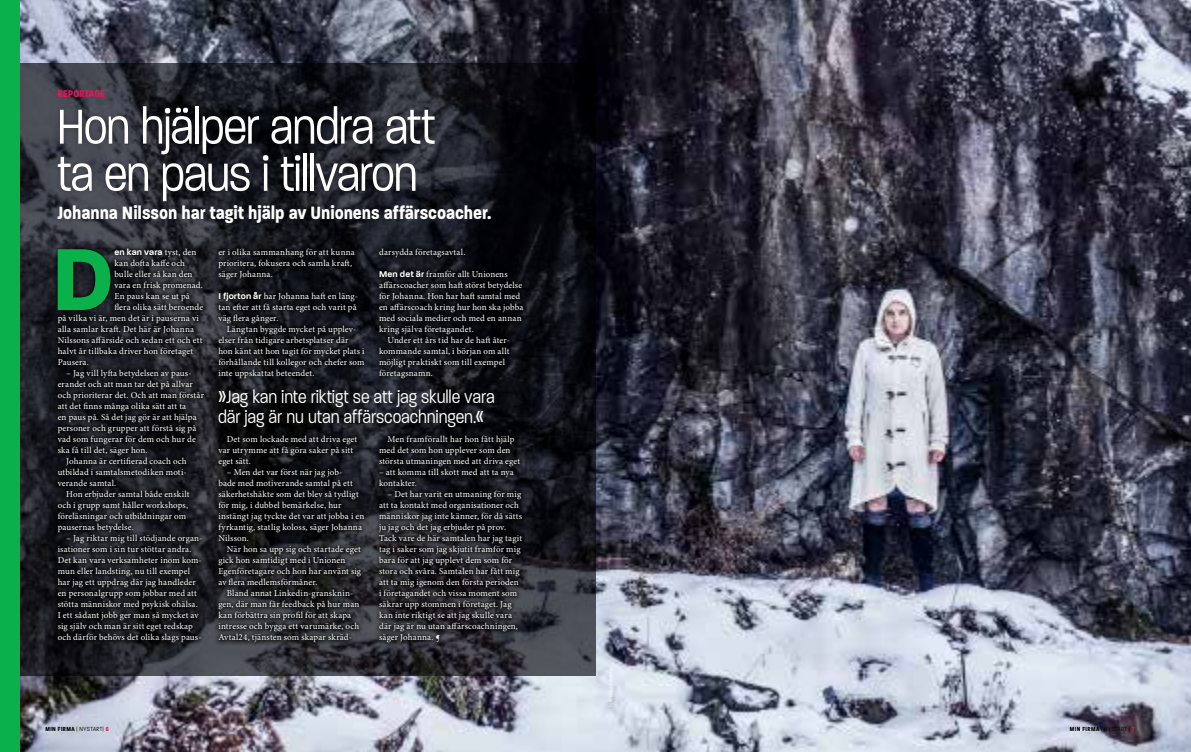
<style>
.page{position:relative;width:1191px;height:752px;background:#fff}
.page>*{position:absolute;margin:0;border:0;box-sizing:border-box;transform-origin:0 0}
.t1{font:700 94.9px "Paralucent";color:#0ab14b}
.t2{font:300 66.1px/47.1px "Paralucent Condensed";letter-spacing:-.01em;color:#fff}
.t3{font:300 24px/20px "Paralucent Condensed";letter-spacing:.005em;color:#fff}
.t4{font:700 24px "Paralucent Condensed";letter-spacing:.01em;color:#fff}
.t5{font:700 13.2px "Paralucent Condensed";letter-spacing:.01em;color:#ed135a}
.t6{font:9px/11px "Minion Pro";letter-spacing:.015em;color:#fff}
.t7{font:600 9px "Paralucent";letter-spacing:.015em;color:#fff}
.t8{font:300 8px "Paralucent Condensed";letter-spacing:.045em;color:#000}
.s1{font-family:"Minion Pro";font-weight:400}
.s2{font-family:"Paralucent";font-weight:600}
.s3{font-size:32px}
.s4{font-weight:700}
.s5{font-weight:700;color:#ed135a}
</style>
<div class="page">
<img style="left:20px;top:0;width:1171px;height:751px">
<svg style="left:20px;top:63px;width:575px;height:612px;background:#1e1f26"></svg>
<div style="left:0;top:0;width:20px;height:751px;background:#0ab14b"></div>
<div style="left:52px;top:243px;width:476px;height:404px;background:#000;opacity:.75"></div>
<div style="left:52px;top:100px;width:388px;height:107px;background:#000;opacity:.32"></div>
<div style="left:52px;top:199px;width:445px;height:30px;background:#000;opacity:.32"></div>
<h3 class="t5" style="left:58px;top:86px;width:49px">REPORTAGE</h3>
<h2 class="t2" style="left:58px;top:100px;width:380px">Hon hjälper andra att ta en paus i tillvaron</h2>
<h3 class="t4" style="left:58px;top:200px;width:435px">Johanna Nilsson har tagit hjälp av Unionens affärscoacher.</h3>
<h1 class="t1" style="left:52px;top:223px;width:64px">D</h1>
<p class="t7" style="left:114px;top:246px;width:83px">en kan vara <span class="s1">tyst, den</span></p>
<p class="t6" style="left:114px;top:257px;width:72px">kan dofta kaffe och</p>
<p class="t6" style="left:114px;top:268px;width:80px">bulle eller så kan den</p>
<p class="t6" style="left:114px;top:279px;width:90px">vara en frisk promenad.</p>
<p class="t6" style="left:114px;top:290px;width:77px">En paus kan se ut på</p>
<p class="t6" style="left:114px;top:301px;width:90px">flera olika sätt beroende</p>
<p class="t6" style="left:58px;top:312px;width:143px">på vilka vi är, men det är i pauserna vi</p>
<p class="t6" style="left:58px;top:323px;width:138px">alla samlar kraft. Det här är Johanna</p>
<p class="t6" style="left:58px;top:334px;width:146px">Nilssons affärsidé och sedan ett och ett</p>
<p class="t6" style="left:58px;top:345px;width:137px">halvt år tillbaka driver hon företaget</p>
<p class="t6" style="left:58px;top:356px;width:33px">Pausera.</p>
<p class="t6" style="left:66px;top:367px;width:127px">– Jag vill lyfta betydelsen av paus-</p>
<p class="t6" style="left:58px;top:378px;width:137px">erandet och att man tar det på allvar</p>
<p class="t6" style="left:58px;top:389px;width:148px">och prioriterar det. Och att man förstår</p>
<p class="t6" style="left:58px;top:400px;width:130px">att det finns många olika sätt att ta</p>
<p class="t6" style="left:58px;top:411px;width:140px">en paus på. Så det jag gör är att hjälpa</p>
<p class="t6" style="left:58px;top:422px;width:140px">personer och grupper att förstå sig på</p>
<p class="t6" style="left:58px;top:433px;width:140px">vad som fungerar för dem och hur de</p>
<p class="t6" style="left:58px;top:444px;width:91px">ska få till det, säger hon.</p>
<p class="t6" style="left:66px;top:455px;width:122px">Johanna är certifierad coach och</p>
<p class="t6" style="left:58px;top:466px;width:130px">utbildad i samtalsmetodiken moti-</p>
<p class="t6" style="left:58px;top:477px;width:60px">verande samtal.</p>
<p class="t6" style="left:66px;top:488px;width:125px">Hon erbjuder samtal både enskilt</p>
<p class="t6" style="left:58px;top:499px;width:132px">och i grupp samt håller workshops,</p>
<p class="t6" style="left:58px;top:510px;width:130px">föreläsningar och utbildningar om</p>
<p class="t6" style="left:58px;top:521px;width:78px">pausernas betydelse.</p>
<p class="t6" style="left:58px;top:532px;width:146px;text-indent:9px">– Jag riktar mig till stödjande organ&shy;isationer som i sin tur stöttar andra.<br>Det kan vara verksamheter inom kom&shy;mun eller landsting, nu till exempel har jag ett uppdrag där jag handleder en personalgrupp som jobbar med att stötta människor med psykisk ohälsa.<br>I ett sådant jobb ger man så mycket av sig själv och man är sitt eget redskap och därför behövs det olika slags paus-</p>
<p class="t6" style="left:218px;top:246px;width:138px">er i olika sammanhang för att kunna prioritera, fokusera och samla kraft, säger Johanna.</p>
<p class="t6" style="left:218px;top:290px;width:141px"><span class="s2">I fjorton år</span> har Johanna haft en läng&shy;tan efter att få starta eget och varit på väg flera gånger.</p>
<p class="t6" style="left:218px;top:323px;width:148px;text-indent:9px">Längtan byggde mycket på upplev&shy;elser från tidigare arbetsplatser där hon känt att hon tagit för mycket plats i förhållande till kollegor och chefer som inte uppskattat beteendet.</p>
<p class="t6" style="left:379px;top:246px;width:88px">darsydda företagsavtal.</p>
<p class="t6" style="left:379px;top:268px;width:130px"><span class="s2">Men det är</span> framför allt Unionens</p>
<p class="t6" style="left:379px;top:279px;width:145px">affärscoacher som haft störst betydelse</p>
<p class="t6" style="left:379px;top:290px;width:143px">för Johanna. Hon har haft samtal med</p>
<p class="t6" style="left:379px;top:301px;width:146px">en affärscoach kring hur hon ska jobba</p>
<p class="t6" style="left:379px;top:312px;width:144px">med sociala medier och med en annan</p>
<p class="t6" style="left:379px;top:323px;width:96px">kring själva företagandet.</p>
<p class="t6" style="left:387px;top:334px;width:124px">Under ett års tid har de haft åter-</p>
<p class="t6" style="left:379px;top:345px;width:132px">kommande samtal, i början om allt</p>
<p class="t6" style="left:379px;top:356px;width:127px">möjligt praktiskt som till exempel</p>
<p class="t6" style="left:379px;top:367px;width:55px">företagsnamn.</p>
<h3 class="t3" style="left:218px;top:385px;width:278px"><span class="s3">»</span>Jag kan inte riktigt se att jag skulle vara där jag är nu utan affärscoachningen.<span class="s3">«</span></h3>
<p class="t6" style="left:218px;top:433px;width:140px;text-indent:9px">Det som lockade med att driva eget var utrymme att få göra saker på sitt eget sätt.</p>
<p class="t6" style="left:218px;top:466px;width:147px;text-indent:9px">– Men det var först när jag job-<br>bade med motiverande samtal på ett säkerhetshäkte som det blev så tydligt för mig, i dubbel bemärkelse, hur instängt jag tyckte det var att jobba i en fyrkantig, statlig koloss, säger Johanna<br>Nilsson.</p>
<p class="t6" style="left:218px;top:543px;width:144px;text-indent:9px">När hon sa upp sig och startade eget gick hon samtidigt med i Unionen<br>Egenföretagare och hon har använt sig av flera medlemsförmåner.</p>
<p class="t6" style="left:218px;top:587px;width:143px;text-indent:9px">Bland annat Linkedin-gransknin&shy;gen, där man får feedback på hur man kan förbättra sin profil för att skapa intresse och bygga ett varumärke, och Avtal24, tjänsten som skapar skräd-</p>
<p class="t6" style="left:379px;top:433px;width:143px;text-indent:9px">Men framförallt har hon fått hjälp med det som hon upplever som den största utmaningen med att driva eget</p>
<p class="t6" style="left:379px;top:466px;width:136px">– att komma till skott med att ta nya kontakter.</p>
<p class="t6" style="left:379px;top:488px;width:145px;text-indent:9px">– Det har varit en utmaning för mig att ta kontakt med organisationer och människor jag inte känner, för då sätts ju jag och det jag erbjuder på prov.<br>Tack vare de här samtalen har jag tagit tag i saker som jag skjutit framför mig bara för att jag upplevt dem som för stora och svåra. Samtalen har fått mig att ta mig igenom den första perioden i företagandet och vissa moment som säkrar upp stommen i företaget. Jag kan inte riktigt se att jag skulle vara där jag är nu utan affärscoachningen, säger Johanna. ¶</p>
<p class="t8" style="left:45px;top:724px;width:65px"><span class="s4">MIN FIRMA</span> | NYSTART| <span class="s5">6</span></p>
<p class="t8" style="left:1070px;top:724px;width:66px"><span class="s4">MIN FIRMA</span> | NYSTART | <span class="s5">7</span></p>
</div>
